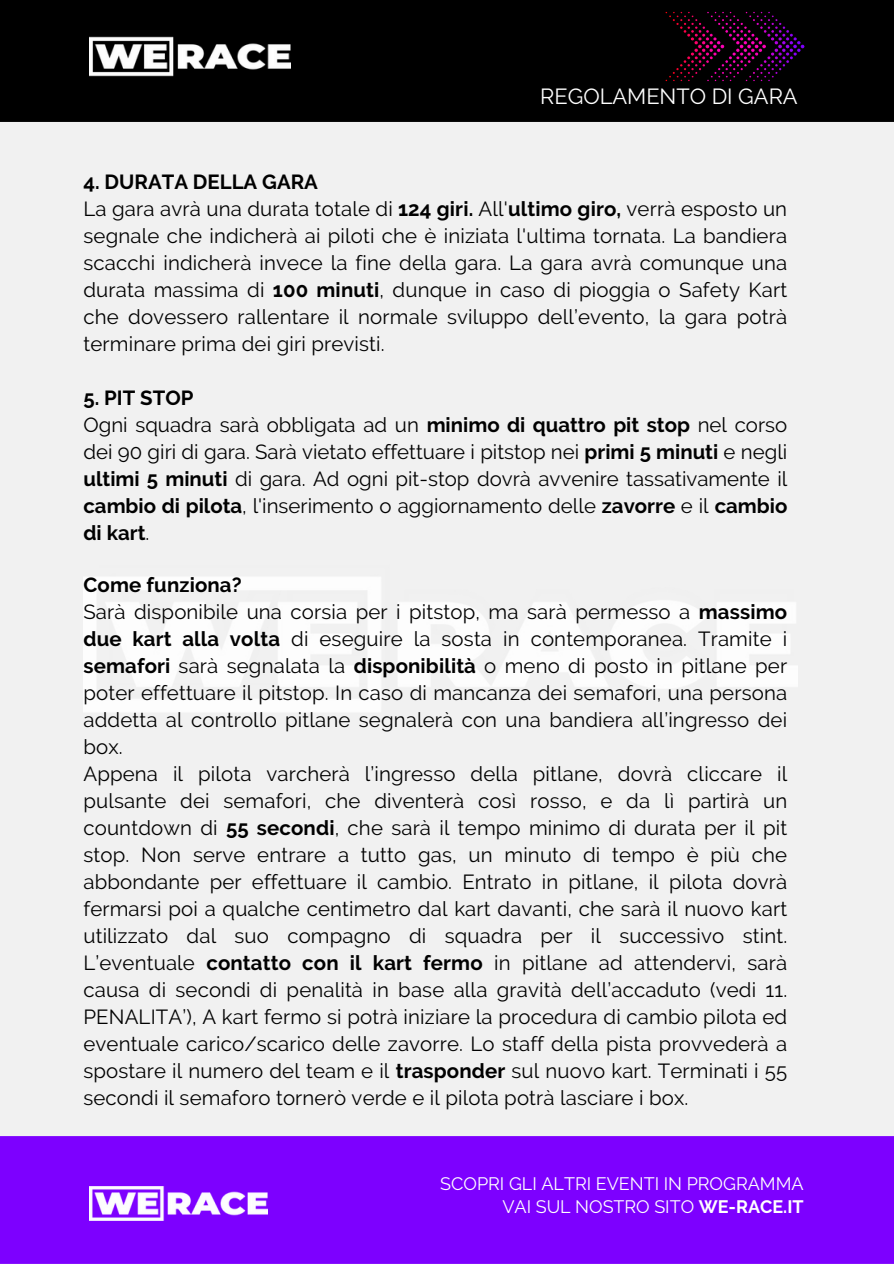
<style>
.page{position:relative;width:894px;height:1264px;background:#fff}
.page>*{position:absolute;margin:0;border:0;box-sizing:border-box;transform-origin:0 0}
.t1{font:21.75px "Raleway";color:#fff}
.t2{font:20.4px/27px "Raleway";letter-spacing:.005em;color:#010101}
.t3{font:18px/23.7px "Raleway";color:#fff;text-align:right}
.s1{font-weight:700}
</style>
<div class="page">
<div style="left:100px;top:562px;width:693px;height:11px;background:#f1f1f1"></div>
<div style="left:0;top:1136px;width:893px;height:127px;background:#7d00ff"></div>
<img style="left:89px;top:1186px;width:178px;height:34px">
<div style="left:0;top:0;width:893px;height:122px;background:#000"></div>
<img style="left:658px;top:5px;width:153px;height:83px">
<h2 class="t1" style="left:540px;top:84px;width:259px">REGOLAMENTO DI GARA</h2>
<p class="t2" style="left:83px;top:168px;width:705px"><span class="s1">4. DURATA DELLA GARA<br></span>La gara avrà una durata totale di <span class="s1">124 giri.</span> All'<span class="s1">ultimo giro,</span> verrà esposto un segnale che indicherà ai piloti che è iniziata l'ultima tornata. La bandiera scacchi indicherà invece la fine della gara. La gara avrà comunque una durata massima di <span class="s1">100 minuti</span>, dunque in caso di pioggia o Safety Kart che dovessero rallentare il normale sviluppo dell’evento, la gara potrà terminare prima dei giri previsti.</p>
<p class="t2" style="left:83px;top:384px;width:705px"><span class="s1">5. PIT STOP<br></span>Ogni squadra sarà obbligata ad un <span class="s1">minimo di quattro pit stop</span> nel corso dei 90 giri di gara. Sarà vietato effettuare i pitstop nei <span class="s1">primi 5 minuti</span> e negli <span class="s1">ultimi 5 minuti</span> di gara. Ad ogni pit-stop dovrà avvenire tassativamente il <span class="s1">cambio di pilota</span>, l'inserimento o aggiornamento delle <span class="s1">zavorre</span> e il <span class="s1">cambio di kart</span>.</p>
<h1 class="t2" style="left:83px;top:571px;width:705px"><span class="s1">Come funziona?<br></span>Sarà disponibile una corsia per i pitstop, ma sarà permesso a <span class="s1">massimo due kart alla volta</span> di eseguire la sosta in contemporanea. Tramite i <span class="s1">semafori</span> sarà segnalata la <span class="s1">disponibilità</span> o meno di posto in pitlane per poter effettuare il pitstop. In caso di mancanza dei semafori, una persona addetta al controllo pitlane segnalerà con una bandiera all’ingresso dei box.<br>Appena il pilota varcherà l’ingresso della pitlane, dovrà cliccare il pulsante dei semafori, che diventerà così rosso, e da lì partirà un countdown di <span class="s1">55 secondi</span>, che sarà il tempo minimo di durata per il pit stop. Non serve entrare a tutto gas, un minuto di tempo è più che abbondante per effettuare il cambio. Entrato in pitlane, il pilota dovrà fermarsi poi a qualche centimetro dal kart davanti, che sarà il nuovo kart utilizzato dal suo compagno di squadra per il successivo stint.<br>L’eventuale <span class="s1">contatto con il kart fermo</span> in pitlane ad attendervi, sarà causa di secondi di penalità in base alla gravità dell’accaduto (vedi 11.<br>PENALITA’), A kart fermo si potrà iniziare la procedura di cambio pilota ed eventuale carico/scarico delle zavorre. Lo staff della pista provvederà a spostare il numero del team e il <span class="s1">trasponder</span> sul nuovo kart. Terminati i 55 secondi il semaforo tornerò verde e il pilota potrà lasciare i box.</h1>
<p class="t3" style="left:440px;top:1171px;width:365px">SCOPRI GLI ALTRI EVENTI IN PROGRAMMA<br>VAI SUL NOSTRO SITO <span class="s1">WE-RACE.IT</span></p>
</div>
